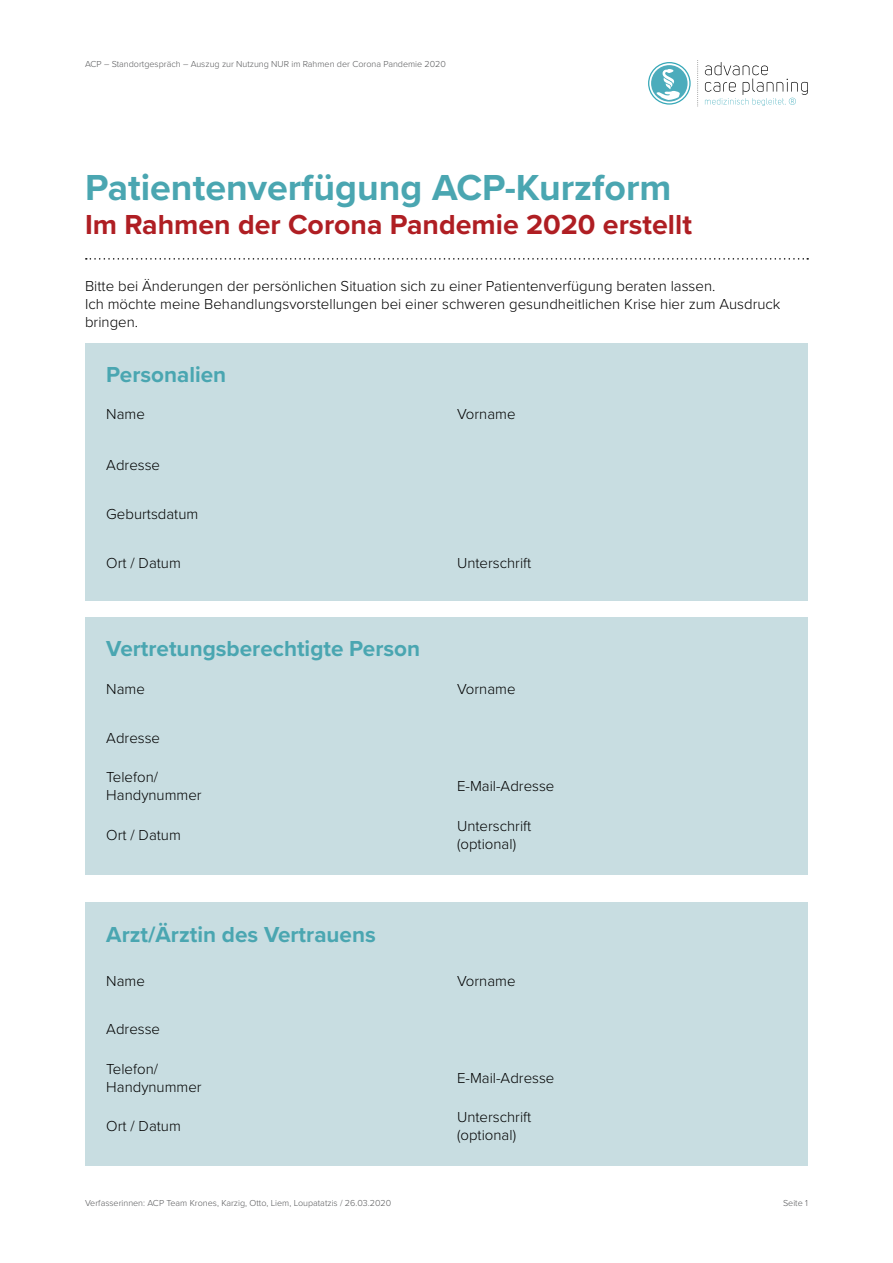
<style>
.page{position:relative;width:893px;height:1263px;background:#fff}
.page>*{position:absolute;margin:0;border:0;box-sizing:border-box;transform-origin:0 0}
.MAIN_TITLE{font:700 37.5px "Proxima Nova";color:#4aa6b1}
.MAIN_TITLE-2{font:700 28.5px "Proxima Nova";color:#af1e23}
.Untertitel{font:700 22.5px "Proxima Nova";color:#4aa6b1}
.Lauftext{font:300 15px/18px "Proxima Nova";color:#000}
.t1{font:300 9px "Proxima Nova";color:#58595b}
</style>
<div class="page">
<svg style="left:697px;top:60px;width:1px;height:46px"></svg>
<svg style="left:648px;top:62px;width:43px;height:43px"></svg>
<svg style="left:705px;top:62px;width:103px;height:44px"></svg>
<div style="left:85px;top:343px;width:723px;height:258px;background:#c8dde1"></div>
<div style="left:85px;top:617px;width:723px;height:258px;background:#c8dde1"></div>
<div style="left:85px;top:903px;width:723px;height:263px;background:#c8dde1"></div>
<svg style="left:86px;top:258px;width:722px;height:2px"></svg>
<p class="t1" style="left:85px;top:57px;width:362px">ACP – Standortgespräch – Auszug zur Nutzung NUR im Rahmen der Corona Pandemie 2020</p>
<p class="MAIN_TITLE" style="left:85px;top:159px;width:588px">Patientenverfügung ACP-Kurzform</p>
<p class="MAIN_TITLE-2" style="left:85px;top:203px;width:608px">Im Rahmen der Corona Pandemie 2020 erstellt</p>
<p class="Lauftext" style="left:85px;top:276px;width:697px">Bitte bei Änderungen der persönlichen Situation sich zu einer Patientenverfügung beraten lassen.<br>Ich möchte meine Behandlungsvorstellungen bei einer schweren gesundheitlichen Krise hier zum Ausdruck bringen.</p>
<p class="Untertitel" style="left:106px;top:358px;width:121px">Personalien</p>
<p class="Lauftext" style="left:106px;top:404px;width:40px">Name</p>
<p class="Lauftext" style="left:106px;top:455px;width:55px">Adresse</p>
<p class="Lauftext" style="left:106px;top:504px;width:94px">Geburtsdatum</p>
<p class="Lauftext" style="left:106px;top:553px;width:76px">Ort / Datum</p>
<p class="Untertitel" style="left:106px;top:632px;width:315px">Vertretungsberechtigte Person</p>
<p class="Lauftext" style="left:106px;top:679px;width:40px">Name</p>
<p class="Lauftext" style="left:106px;top:728px;width:55px">Adresse</p>
<p class="Lauftext" style="left:106px;top:767px;width:97px">Telefon/<br>Handynummer</p>
<p class="Lauftext" style="left:106px;top:825px;width:76px">Ort / Datum</p>
<p class="Untertitel" style="left:106px;top:917px;width:271px">Arzt/Ärztin des Vertrauens</p>
<p class="Lauftext" style="left:106px;top:971px;width:40px">Name</p>
<p class="Lauftext" style="left:106px;top:1019px;width:55px">Adresse</p>
<p class="Lauftext" style="left:106px;top:1059px;width:97px">Telefon/<br>Handynummer</p>
<p class="Lauftext" style="left:106px;top:1116px;width:76px">Ort / Datum</p>
<p class="Lauftext" style="left:457px;top:404px;width:60px">Vorname</p>
<p class="Lauftext" style="left:457px;top:553px;width:76px">Unterschrift</p>
<p class="Lauftext" style="left:457px;top:679px;width:60px">Vorname</p>
<p class="Lauftext" style="left:457px;top:776px;width:99px">E-Mail-Adresse</p>
<p class="Lauftext" style="left:457px;top:816px;width:76px">Unterschrift</p>
<p class="Lauftext" style="left:457px;top:834px;width:60px">(optional)</p>
<p class="Lauftext" style="left:457px;top:971px;width:60px">Vorname</p>
<p class="Lauftext" style="left:457px;top:1068px;width:99px">E-Mail-Adresse</p>
<p class="Lauftext" style="left:457px;top:1107px;width:76px">Unterschrift</p>
<p class="Lauftext" style="left:457px;top:1125px;width:60px">(optional)</p>
<p class="t1" style="left:85px;top:1196px;width:308px">Verfasserinnen: ACP Team Krones, Karzig, Otto, Liem, Loupatatzis / 26.03.2020</p>
<p class="t1" style="left:783px;top:1196px;width:26px">Seite 1</p>
</div>
